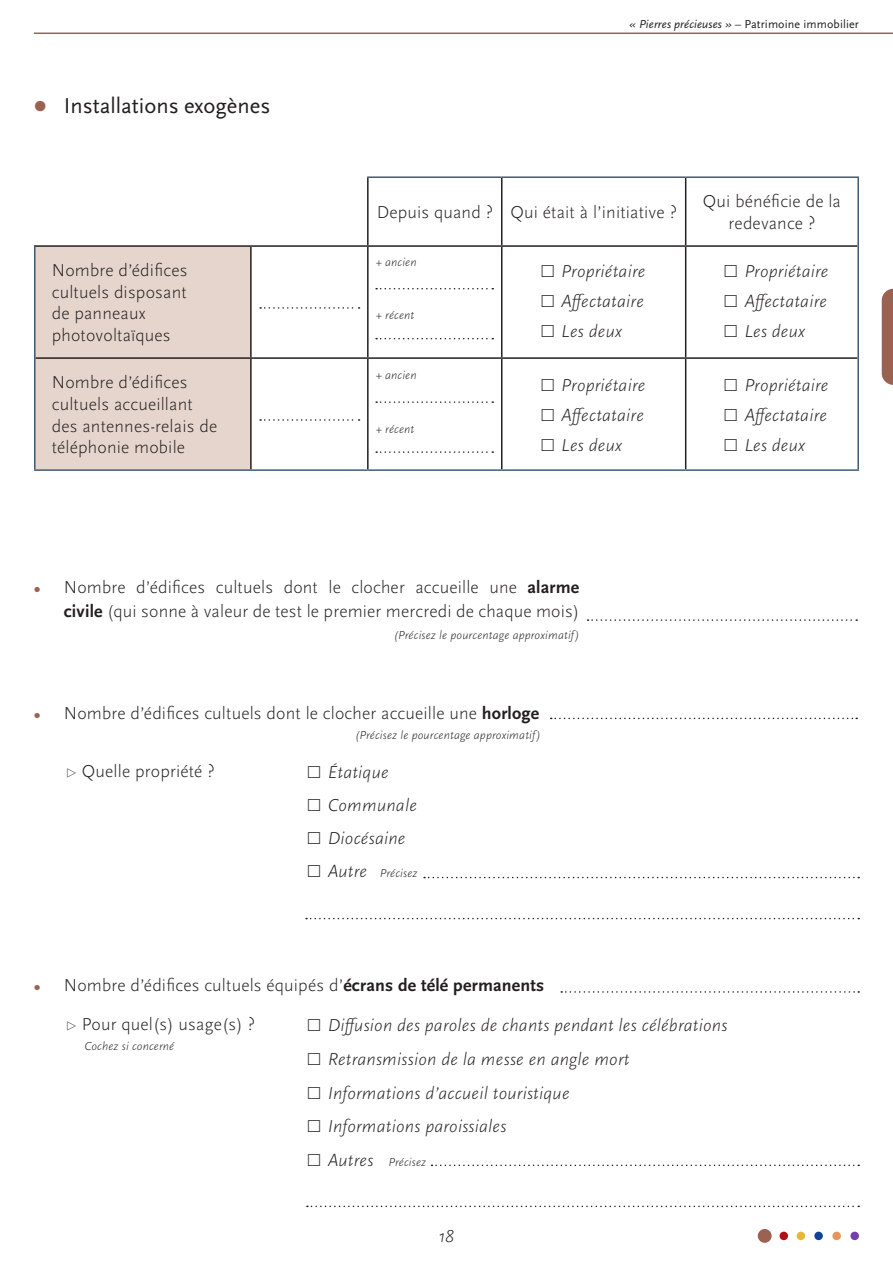
<style>
.page{position:relative;width:893px;height:1263px;background:#fff}
.page>*{position:absolute;margin:0;border:0;box-sizing:border-box;transform-origin:0 0}
.t1{font:22.5px "Scala Sans Pro";color:#231f20}
.texte_questionnaire{font:300 18px/21.6px "Scala Sans Pro";letter-spacing:.01em;color:#231f20}
.Réponses_ital{font:italic 300 18px "Scala Sans Pro";letter-spacing:.01em;color:#231f20}
.Texte_cellules_CENTRÉ{font:300 18px/21.6px "Scala Sans Pro";letter-spacing:.01em;color:#231f20;text-align:center}
.Précisez__tableaux{font:italic 300 12px "Scala Sans Pro";letter-spacing:.01em;color:#231f20}
.t2{font:12px "Scala Sans Pro";letter-spacing:.01em;color:#231f20}
.s1{font-weight:900;font-size:30px;color:#9b6252}
.s2{font-style:italic}
.s3{font-family:"Scala Pro";font-weight:400;font-style:normal}
.s4{font-weight:900;font-size:15px;color:#9b6252}
.s5{font-weight:700}
</style>
<div class="page">
<hr style="left:34px;top:33px;width:859px;height:1px;background:#9b6252">
<div style="left:758px;top:1229px;width:14px;height:14px;background:#9b6252;border-radius:50%"></div>
<div style="left:779px;top:1231px;width:9px;height:9px;background:#b40d14;border-radius:50%"></div>
<div style="left:797px;top:1231px;width:8px;height:9px;background:#e7b834;border-radius:50%"></div>
<svg style="left:814px;top:1231px;width:9px;height:9px"></svg>
<div style="left:832px;top:1231px;width:9px;height:9px;background:#e99458;border-radius:50%"></div>
<div style="left:850px;top:1231px;width:9px;height:9px;background:#773fab;border-radius:50%"></div>
<svg style="left:882px;top:289px;width:11px;height:96px"></svg>
<svg style="left:376px;top:288px;width:117px;height:1px"></svg>
<svg style="left:376px;top:401px;width:117px;height:2px"></svg>
<svg style="left:376px;top:338px;width:117px;height:1px"></svg>
<svg style="left:376px;top:451px;width:117px;height:2px"></svg>
<div style="left:36px;top:247px;width:214px;height:222px;background:#e5d5cd"></div>
<hr style="left:367px;top:178px;width:2px;height:67px;background:#231f20">
<hr style="left:501px;top:178px;width:1px;height:67px;background:#231f20">
<hr style="left:685px;top:178px;width:1px;height:67px;background:#231f20">
<hr style="left:34px;top:245px;width:217px;height:2px;background:#231f20">
<hr style="left:251px;top:245px;width:117px;height:2px;background:#231f20">
<hr style="left:250px;top:247px;width:2px;height:110px;background:#231f20">
<hr style="left:368px;top:245px;width:134px;height:2px;background:#231f20">
<hr style="left:367px;top:247px;width:2px;height:110px;background:#231f20">
<hr style="left:502px;top:245px;width:184px;height:2px;background:#231f20">
<hr style="left:501px;top:247px;width:1px;height:110px;background:#231f20">
<hr style="left:686px;top:245px;width:171px;height:2px;background:#231f20">
<hr style="left:685px;top:247px;width:1px;height:110px;background:#231f20">
<hr style="left:36px;top:357px;width:215px;height:2px;background:#231f20">
<hr style="left:251px;top:357px;width:117px;height:2px;background:#231f20">
<hr style="left:250px;top:359px;width:2px;height:110px;background:#231f20">
<hr style="left:368px;top:357px;width:134px;height:2px;background:#231f20">
<hr style="left:367px;top:359px;width:2px;height:110px;background:#231f20">
<hr style="left:502px;top:357px;width:184px;height:2px;background:#231f20">
<hr style="left:501px;top:359px;width:1px;height:110px;background:#231f20">
<hr style="left:686px;top:357px;width:171px;height:2px;background:#231f20">
<hr style="left:685px;top:359px;width:1px;height:110px;background:#231f20">
<hr style="left:502px;top:176px;width:184px;height:2px;background:#405b77">
<hr style="left:686px;top:176px;width:173px;height:2px;background:#405b77">
<hr style="left:857px;top:178px;width:2px;height:68px;background:#405b77">
<hr style="left:857px;top:246px;width:2px;height:112px;background:#405b77">
<hr style="left:34px;top:358px;width:2px;height:111px;background:#405b77">
<hr style="left:857px;top:358px;width:2px;height:111px;background:#405b77">
<hr style="left:34px;top:469px;width:217px;height:2px;background:#405b77">
<hr style="left:251px;top:469px;width:117px;height:2px;background:#405b77">
<hr style="left:368px;top:469px;width:134px;height:2px;background:#405b77">
<hr style="left:502px;top:469px;width:184px;height:2px;background:#405b77">
<hr style="left:686px;top:469px;width:173px;height:2px;background:#405b77">
<hr style="left:34px;top:247px;width:2px;height:111px;background:#405b77">
<hr style="left:367px;top:176px;width:135px;height:2px;background:#405b77">
<svg style="left:260px;top:307px;width:100px;height:2px"></svg>
<svg style="left:260px;top:419px;width:100px;height:2px"></svg>
<svg style="left:588px;top:619px;width:269px;height:2px"></svg>
<svg style="left:561px;top:991px;width:298px;height:2px"></svg>
<svg style="left:431px;top:1164px;width:428px;height:2px"></svg>
<svg style="left:307px;top:1205px;width:552px;height:2px"></svg>
<svg style="left:551px;top:718px;width:306px;height:1px"></svg>
<svg style="left:424px;top:877px;width:435px;height:1px"></svg>
<svg style="left:306px;top:918px;width:553px;height:1px"></svg>
<p class="t1" style="left:34px;top:92px;width:238px"><span class="s1">•</span> Installations exogènes</p>
<p class="texte_questionnaire" style="left:52px;top:260px;width:137px">Nombre d’édifices cultuels disposant de panneaux photovoltaïques</p>
<p class="texte_questionnaire" style="left:52px;top:372px;width:167px">Nombre d’édifices cultuels accueillant des antennes-relais de téléphonie mobile</p>
<p class="t2" style="left:629px;top:18px;width:231px"><span class="s2">« Pierres précieuses »</span> – Patrimoine immobilier</p>
<p class="Texte_cellules_CENTRÉ" style="left:377px;top:202px;width:118px">Depuis quand ?</p>
<p class="Texte_cellules_CENTRÉ" style="left:510px;top:202px;width:168px">Qui était à l’initiative ?</p>
<p class="Texte_cellules_CENTRÉ" style="left:703px;top:191px;width:139px">Qui bénéficie de la redevance ?</p>
<p class="Précisez__tableaux" style="left:375px;top:255px;width:43px">+ ancien</p>
<p class="Précisez__tableaux" style="left:375px;top:308px;width:41px">+ récent</p>
<p class="Précisez__tableaux" style="left:375px;top:369px;width:43px">+ ancien</p>
<p class="Précisez__tableaux" style="left:375px;top:422px;width:41px">+ récent</p>
<p class="Réponses_ital" style="left:539px;top:260px;width:108px"><span class="s3">□</span> Propriétaire</p>
<p class="Réponses_ital" style="left:722px;top:260px;width:108px"><span class="s3">□</span> Propriétaire</p>
<p class="Réponses_ital" style="left:539px;top:290px;width:107px"><span class="s3">□</span> Affectataire</p>
<p class="Réponses_ital" style="left:722px;top:290px;width:107px"><span class="s3">□</span> Affectataire</p>
<p class="Réponses_ital" style="left:539px;top:320px;width:85px"><span class="s3">□</span> Les deux</p>
<p class="Réponses_ital" style="left:722px;top:320px;width:85px"><span class="s3">□</span> Les deux</p>
<p class="Réponses_ital" style="left:539px;top:375px;width:108px"><span class="s3">□</span> Propriétaire</p>
<p class="Réponses_ital" style="left:722px;top:375px;width:108px"><span class="s3">□</span> Propriétaire</p>
<p class="Réponses_ital" style="left:539px;top:405px;width:107px"><span class="s3">□</span> Affectataire</p>
<p class="Réponses_ital" style="left:722px;top:405px;width:107px"><span class="s3">□</span> Affectataire</p>
<p class="Réponses_ital" style="left:539px;top:435px;width:85px"><span class="s3">□</span> Les deux</p>
<p class="Réponses_ital" style="left:722px;top:435px;width:85px"><span class="s3">□</span> Les deux</p>
<p class="texte_questionnaire" style="left:34px;top:575px;width:547px;line-height:24px;text-align:right"><span class="s4">•</span> Nombre d’édifices cultuels dont le clocher accueille une <span class="s5">alarme civile</span> (qui sonne à valeur de test le premier mercredi de chaque mois)</p>
<p class="Précisez__tableaux" style="left:394px;top:628px;width:187px">(Précisez le pourcentage approximatif)</p>
<p class="texte_questionnaire" style="left:34px;top:702px;width:507px"><span class="s4">•</span> Nombre d’édifices cultuels dont le clocher accueille une <span class="s5">horloge</span></p>
<p class="texte_questionnaire" style="left:66px;top:761px;width:150px">▹ Quelle propriété ?</p>
<p class="Précisez__tableaux" style="left:355px;top:728px;width:187px">(Précisez le pourcentage approximatif)</p>
<p class="Réponses_ital" style="left:305px;top:761px;width:85px"><span class="s3">□</span> Étatique</p>
<p class="Réponses_ital" style="left:305px;top:794px;width:113px"><span class="s3">□</span> Communale</p>
<p class="Réponses_ital" style="left:305px;top:828px;width:102px"><span class="s3">□</span> Diocésaine</p>
<p class="Réponses_ital" style="left:305px;top:861px;width:63px"><span class="s3">□</span> Autre</p>
<p class="Précisez__tableaux" style="left:380px;top:866px;width:39px">Précisez</p>
<p class="texte_questionnaire" style="left:34px;top:974px;width:512px"><span class="s4">•</span> Nombre d’édifices cultuels équipés d’<span class="s5">écrans de télé permanents</span></p>
<p class="texte_questionnaire" style="left:66px;top:1013px;width:191px">▹ Pour quel(s) usage(s) ?</p>
<p class="Précisez__tableaux" style="left:84px;top:1039px;width:91px">Cochez si concerné</p>
<p class="Réponses_ital" style="left:305px;top:1015px;width:424px"><span class="s3">□</span> Diffusion des paroles de chants pendant les célébrations</p>
<p class="Réponses_ital" style="left:305px;top:1049px;width:326px"><span class="s3">□</span> Retransmission de la messe en angle mort</p>
<p class="Réponses_ital" style="left:305px;top:1082px;width:266px"><span class="s3">□</span> Informations d’accueil touristique</p>
<p class="Réponses_ital" style="left:305px;top:1116px;width:203px"><span class="s3">□</span> Informations paroissiales</p>
<p class="Réponses_ital" style="left:305px;top:1150px;width:70px"><span class="s3">□</span> Autres</p>
<p class="Précisez__tableaux" style="left:388px;top:1155px;width:39px">Précisez</p>
<p class="Réponses_ital" style="left:439px;top:1226px;width:17px">18</p>
</div>
